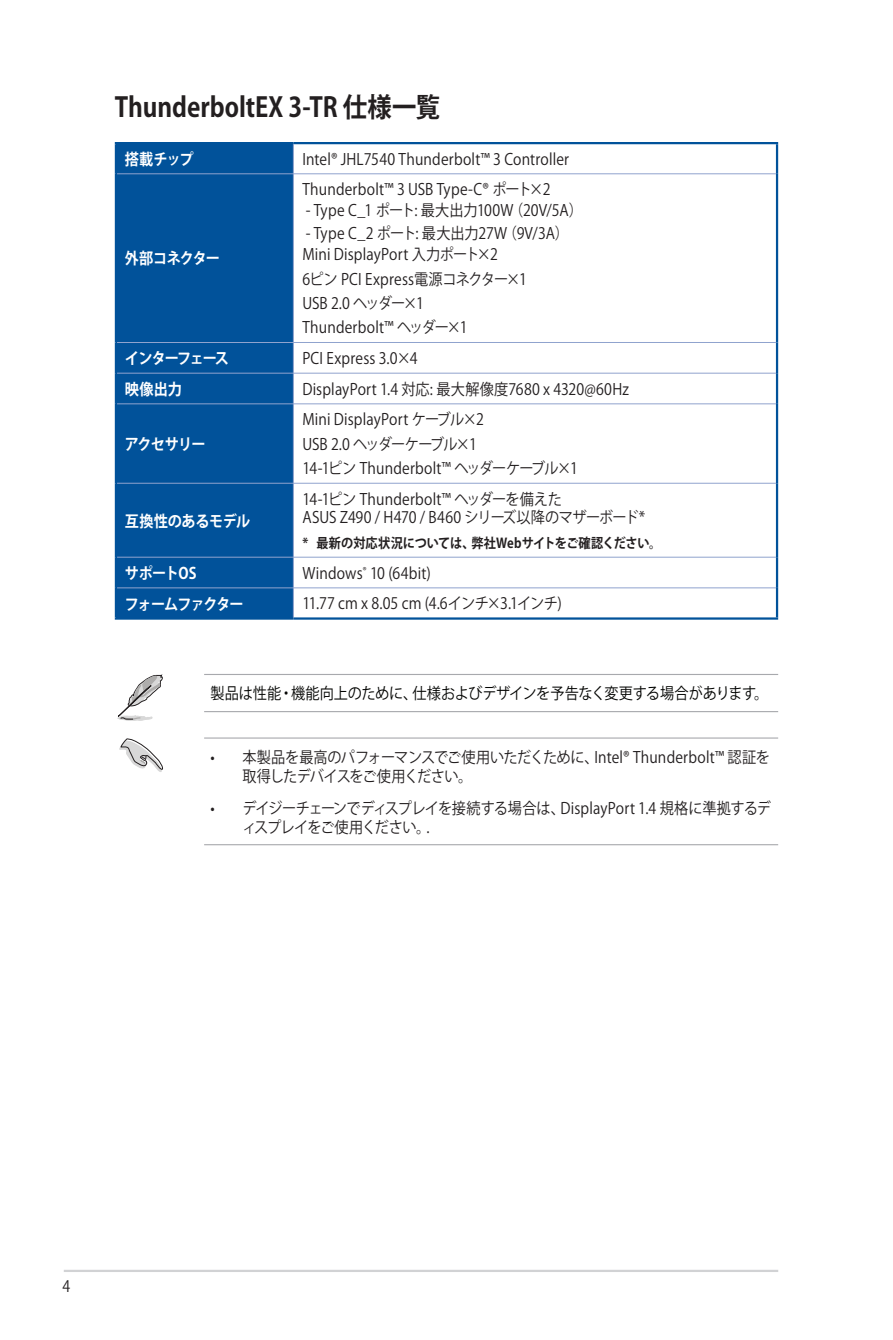
<style>
.page{position:relative;width:893px;height:1340px;background:#fff}
.page>*{position:absolute;margin:0;border:0;box-sizing:border-box;transform-origin:0 0}
.t1{font:700 27px "Koz Go Pro";color:#231f20;scale:.9 1}
.t2{font:15.75px/24.3px "Koz Go Pro";letter-spacing:.005em;color:#231f20;scale:.9 1}
.t3{font:15.75px/18.9px "Koz Go Pro";letter-spacing:-.015em;color:#231f20;scale:.9 1}
.t4{font:15.75px/18.9px "Koz Go Pro";letter-spacing:-.03em;color:#231f20;scale:.9 1}
.t5{font:15.75px "Koz Go Pro";letter-spacing:-.02em;color:#040503;scale:.9 1}
.t6{font:15.75px "Koz Go Pro";letter-spacing:-.04em;color:#231f20;scale:.9 1}
.t7{font:700 15.75px "Koz Go Pro";letter-spacing:-.055em;color:#fff;scale:.9 1}
.t8{font:700 15.75px "Koz Go Pro";letter-spacing:-.08em;color:#fff;scale:.9 1}
.t9{font:700 15.75px "Koz Go Pro";letter-spacing:-.015em;color:#fff;scale:.9 1}
.t10{font:700 13.5px "Koz Go Pro";letter-spacing:-.005em;color:#231f20;scale:.9 1}
</style>
<div class="page">
<hr style="left:64px;top:1269px;width:714px;height:2px;background:#d1d2d4">
<div style="left:117px;top:144px;width:176px;height:473px;background:#01529a"></div>
<hr style="left:115px;top:142px;width:178px;height:2px;background:#01529a">
<hr style="left:115px;top:144px;width:2px;height:30px;background:#01529a">
<hr style="left:293px;top:142px;width:485px;height:2px;background:#01529a">
<hr style="left:776px;top:144px;width:2px;height:30px;background:#01529a">
<hr style="left:115px;top:174px;width:2px;height:168px;background:#01529a">
<hr style="left:776px;top:174px;width:2px;height:168px;background:#01529a">
<hr style="left:115px;top:342px;width:2px;height:31px;background:#01529a">
<hr style="left:776px;top:342px;width:2px;height:31px;background:#01529a">
<hr style="left:115px;top:373px;width:2px;height:31px;background:#01529a">
<hr style="left:776px;top:373px;width:2px;height:31px;background:#01529a">
<hr style="left:115px;top:404px;width:2px;height:79px;background:#01529a">
<hr style="left:776px;top:404px;width:2px;height:79px;background:#01529a">
<hr style="left:115px;top:483px;width:2px;height:74px;background:#01529a">
<hr style="left:776px;top:483px;width:2px;height:74px;background:#01529a">
<hr style="left:115px;top:557px;width:2px;height:31px;background:#01529a">
<hr style="left:776px;top:557px;width:2px;height:31px;background:#01529a">
<hr style="left:115px;top:588px;width:2px;height:29px;background:#01529a">
<hr style="left:776px;top:588px;width:2px;height:29px;background:#01529a">
<hr style="left:115px;top:617px;width:178px;height:2px;background:#01529a">
<hr style="left:293px;top:617px;width:485px;height:2px;background:#01529a">
<svg style="left:293px;top:144px;width:1px;height:29px"></svg>
<hr style="left:117px;top:173px;width:176px;height:1px;background:#90a3ce">
<hr style="left:293px;top:173px;width:483px;height:1px;background:#90a3ce">
<hr style="left:293px;top:174px;width:1px;height:168px;background:#90a3ce">
<hr style="left:117px;top:342px;width:176px;height:1px;background:#90a3ce">
<hr style="left:293px;top:342px;width:483px;height:1px;background:#90a3ce">
<hr style="left:293px;top:343px;width:1px;height:30px;background:#90a3ce">
<hr style="left:117px;top:373px;width:176px;height:1px;background:#90a3ce">
<hr style="left:293px;top:373px;width:483px;height:1px;background:#90a3ce">
<hr style="left:293px;top:373px;width:1px;height:30px;background:#90a3ce">
<hr style="left:117px;top:403px;width:176px;height:1px;background:#90a3ce">
<hr style="left:293px;top:403px;width:483px;height:1px;background:#90a3ce">
<hr style="left:293px;top:404px;width:1px;height:79px;background:#90a3ce">
<hr style="left:117px;top:483px;width:176px;height:1px;background:#90a3ce">
<hr style="left:293px;top:483px;width:483px;height:1px;background:#90a3ce">
<hr style="left:293px;top:483px;width:1px;height:74px;background:#90a3ce">
<hr style="left:117px;top:557px;width:176px;height:1px;background:#90a3ce">
<hr style="left:293px;top:557px;width:483px;height:1px;background:#90a3ce">
<hr style="left:293px;top:557px;width:1px;height:30px;background:#90a3ce">
<hr style="left:117px;top:587px;width:176px;height:1px;background:#90a3ce">
<hr style="left:293px;top:587px;width:483px;height:1px;background:#90a3ce">
<svg style="left:293px;top:588px;width:1px;height:29px"></svg>
<hr style="left:204px;top:674px;width:574px;height:1px;background:#a8a9ad">
<hr style="left:204px;top:711px;width:574px;height:1px;background:#a8a9ad">
<hr style="left:204px;top:737px;width:574px;height:1px;background:#a8a9ad">
<hr style="left:204px;top:844px;width:574px;height:1px;background:#a8a9ad">
<svg style="left:117px;top:674px;width:46px;height:47px"></svg>
<svg style="left:119px;top:738px;width:44px;height:34px"></svg>
<h1 class="t1" style="left:115px;top:90px;width:363px">ThunderboltEX 3-TR 仕様一覧</h1>
<p class="t7" style="left:125px;top:149px;width:78px">搭載チップ</p>
<p class="t2" style="left:302px;top:147px;width:298px">Intel® JHL7540 Thunderbolt™ 3 Controller</p>
<p class="t7" style="left:125px;top:248px;width:107px">外部コネクター</p>
<p class="t2" style="left:302px;top:178px;width:277px">Thunderbolt™ 3 USB Type-C® ポート×2</p>
<p class="t2" style="left:306px;top:198px;width:309px">- Type C_1 ポート: 最大出力100W（20V/5A）</p>
<p class="t2" style="left:302px;top:223px;width:298px;line-height:21.2px">- Type C_2 ポート: 最大出力27W（9V/3A）<br>Mini DisplayPort 入力ポート×2</p>
<p class="t2" style="left:302px;top:267px;width:251px">6ピン PCI Express電源コネクター×1<br>USB 2.0 ヘッダー×1<br>Thunderbolt™ ヘッダー×1</p>
<p class="t8" style="left:125px;top:348px;width:117px">インターフェース</p>
<p class="t2" style="left:302px;top:346px;width:130px">PCI Express 3.0×4</p>
<p class="t7" style="left:125px;top:379px;width:65px">映像出力</p>
<p class="t2" style="left:302px;top:377px;width:364px">DisplayPort 1.4 対応: 最大解像度7680 x 4320@60Hz</p>
<p class="t7" style="left:125px;top:434px;width:91px">アクセサリー</p>
<p class="t2" style="left:302px;top:408px;width:308px">Mini DisplayPort ケーブル×2<br>USB 2.0 ヘッダーケーブル×1<br>14-1ピン Thunderbolt™ ヘッダーケーブル×1</p>
<p class="t9" style="left:125px;top:510px;width:141px">互換性のあるモデル</p>
<p class="t2" style="left:302px;top:490px;width:382px;line-height:18px">14-1ピン Thunderbolt™ ヘッダーを備えた<br>ASUS Z490 / H470 / B460 シリーズ以降のマザーボード*</p>
<p class="t10" style="left:302px;top:534px;width:400px">* 最新の対応状況については、弊社Webサイトをご確認ください。</p>
<p class="t7" style="left:125px;top:563px;width:81px">サポートOS</p>
<p class="t2" style="left:302px;top:561px;width:144px">Windows<sup>®</sup> 10 (64bit)</p>
<p class="t8" style="left:125px;top:593px;width:134px">フォームファクター</p>
<p class="t6" style="left:302px;top:593px;width:290px">11.77 cm x 8.05 cm (4.6インチ×3.1インチ)</p>
<p class="t5" style="left:210px;top:683px;width:621px">製品は性能・機能向上のために、仕様およびデザインを予告なく変更する場合があります。</p>
<p class="t3" style="left:242px;top:748px;width:588px;text-indent:-32px">• 本製品を最高のパフォーマンスでご使用いただくために、Intel® Thunderbolt™ 認証を取得したデバイスをご使用ください。</p>
<p class="t4" style="left:242px;top:798px;width:589px;text-indent:-32px">• デイジーチェーンでディスプレイを接続する場合は、DisplayPort 1.4 規格に準拠するディスプレイをご使用ください。.</p>
<p class="t2" style="left:63px;top:1274px;width:10px">4</p>
</div>
